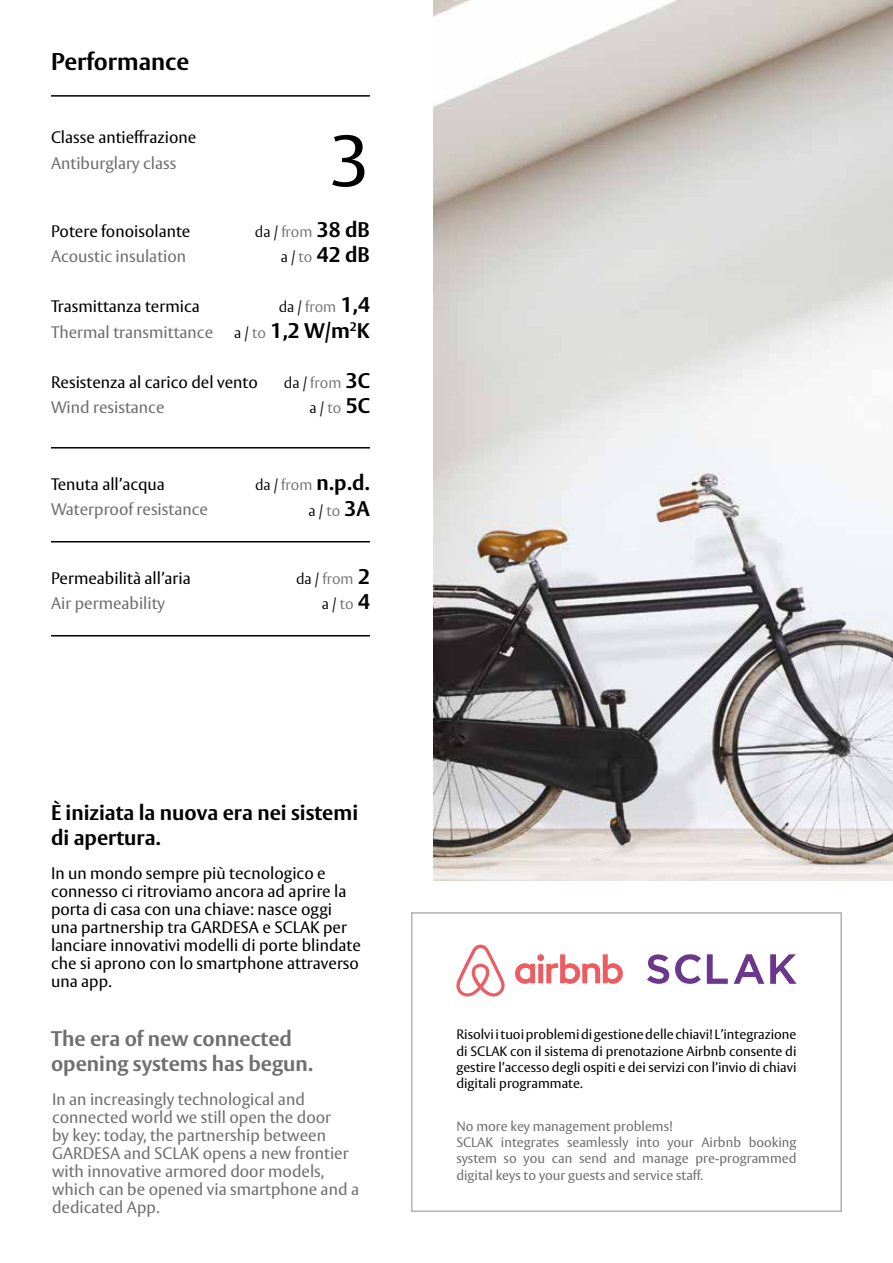
<style>
.page{position:relative;width:893px;height:1263px;background:#fff}
.page>*{position:absolute;margin:0;border:0;box-sizing:border-box;transform-origin:0 0}
.t1{font:72px "ASSA Vesta";color:#000}
.t2{font:700 24px "ASSA Vesta";color:#000}
.t3{font:700 21px/25.2px "ASSA Vesta";color:#000}
.t4{font:700 21px/25.2px "ASSA Vesta";color:#706f6f}
.t5{font:16.5px/18px "ASSA Vesta";color:#000}
.t6{font:16.5px/18px "ASSA Vesta";color:#706f6f}
.t7{font:300 15px/25.2px "ASSA Vesta";color:#706f6f;text-align:right}
.t8{font:300 15px "ASSA Vesta";color:#000}
.t9{font:13.5px/16.2px "ASSA Vesta";color:#000;text-align:justify}
.t10{font:13.5px/16.2px "ASSA Vesta";color:#706f6f}
.s1{color:#000}
.s2{font-weight:700;font-size:21px;color:#000}
.s3{font-weight:300;font-size:15px}
.s4{font-weight:300;font-size:15px;color:#706f6f}
.s5{color:#706f6f}
.s6{font-weight:700;font-size:21px}
</style>
<div class="page">
<img style="left:434px;top:0;width:459px;height:880px">
<hr style="left:51px;top:95px;width:319px;height:2px;background:#000">
<hr style="left:51px;top:447px;width:319px;height:1px;background:#000">
<hr style="left:51px;top:541px;width:319px;height:1px;background:#000">
<hr style="left:51px;top:635px;width:319px;height:1px;background:#000">
<div style="left:411px;top:912px;width:431px;height:300px;border:2px solid #b3b2b2"></div>
<svg style="left:456px;top:944px;width:167px;height:52px"></svg>
<svg style="left:707px;top:954px;width:21px;height:30px"></svg>
<svg style="left:770px;top:954px;width:26px;height:30px"></svg>
<svg style="left:647px;top:954px;width:22px;height:30px"></svg>
<svg style="left:675px;top:954px;width:26px;height:30px"></svg>
<svg style="left:734px;top:954px;width:30px;height:30px"></svg>
<h2 class="t2" style="left:51px;top:46px;width:140px">Performance</h2>
<p class="t5" style="left:51px;top:129px;width:147px">Classe antieffrazione</p>
<p class="t6" style="left:51px;top:155px;width:127px">Antiburglary class</p>
<p class="t5" style="left:51px;top:222px;width:141px">Potere fonoisolante</p>
<p class="t6" style="left:51px;top:248px;width:137px">Acoustic insulation</p>
<h1 class="t1" style="left:330px;top:118px;width:42px">3</h1>
<p class="t7" style="left:255px;top:219px;width:116px"><span class="s1">da /</span> from <span class="s2">38 dB</span></p>
<p class="t3" style="left:281px;top:243px;width:91px"><span class="s3">a /</span> <span class="s4">to</span> 42 dB</p>
<p class="t7" style="left:279px;top:295px;width:93px"><span class="s1">da /</span> from <span class="s2">1,4</span></p>
<p class="t3" style="left:234px;top:318px;width:137px"><span class="s3">a /</span> <span class="s4">to</span> 1,2 W/m<sup>2</sup>K</p>
<p class="t5" style="left:51px;top:373px;width:208px">Resistenza al carico del vento</p>
<p class="t6" style="left:51px;top:399px;width:115px">Wind resistance</p>
<p class="t5" style="left:51px;top:298px;width:150px">Trasmittanza termica</p>
<p class="t6" style="left:51px;top:323px;width:164px">Thermal transmittance</p>
<p class="t7" style="left:284px;top:371px;width:88px"><span class="s1">da /</span> from <span class="s2">3C </span><span class="s1">a /</span> to <span class="s2">5C</span></p>
<p class="t5" style="left:51px;top:476px;width:115px">Tenuta all’acqua</p>
<p class="t6" style="left:51px;top:501px;width:158px">Waterproof resistance</p>
<p class="t5" style="left:51px;top:570px;width:141px">Permeabilità all’aria</p>
<p class="t6" style="left:51px;top:595px;width:116px">Air permeability</p>
<p class="t3" style="left:255px;top:471px;width:116px"><span class="s3">da /</span> <span class="s4">from</span> n.p.d.</p>
<p class="t8" style="left:308px;top:501px;width:63px">a / <span class="s5">to</span> <span class="s6">3A</span></p>
<p class="t7" style="left:296px;top:567px;width:75px"><span class="s1">da /</span> from <span class="s2">2 </span><span class="s1">a /</span> to <span class="s2">4</span></p>
<p class="t3" style="left:51px;top:801px;width:309px">È iniziata la nuova era nei sistemi di apertura.</p>
<p class="t5" style="left:51px;top:865px;width:311px">In un mondo sempre più tecnologico e connesso ci ritroviamo ancora ad aprire la porta di casa con una chiave: nasce oggi una partnership tra GARDESA e SCLAK per lanciare innovativi modelli di porte blindate che si aprono con lo smartphone attraverso una app.</p>
<p class="t4" style="left:51px;top:1027px;width:264px">The era of new connected opening systems has begun.</p>
<p class="t6" style="left:52px;top:1091px;width:308px">In an increasingly technological and connected world we still open the door<br>by key: today, the partnership between GARDESA and SCLAK opens a new frontier with innovative armored door models, which can be opened via smartphone and a dedicated App.</p>
<p class="t9" style="left:456px;top:1027px;width:342px">Risolvi i tuoi problemi di gestione delle chiavi! L’integrazione di SCLAK con il sistema di prenotazione Airbnb consente di gestire l’accesso degli ospiti e dei servizi con l’invio di chiavi digitali programmate.</p>
<p class="t10" style="left:456px;top:1119px;width:342px">No more key management problems!<br>SCLAK integrates seamlessly into your Airbnb booking system so you can send and manage pre-programmed digital keys to your guests and service staff.</p>
</div>
